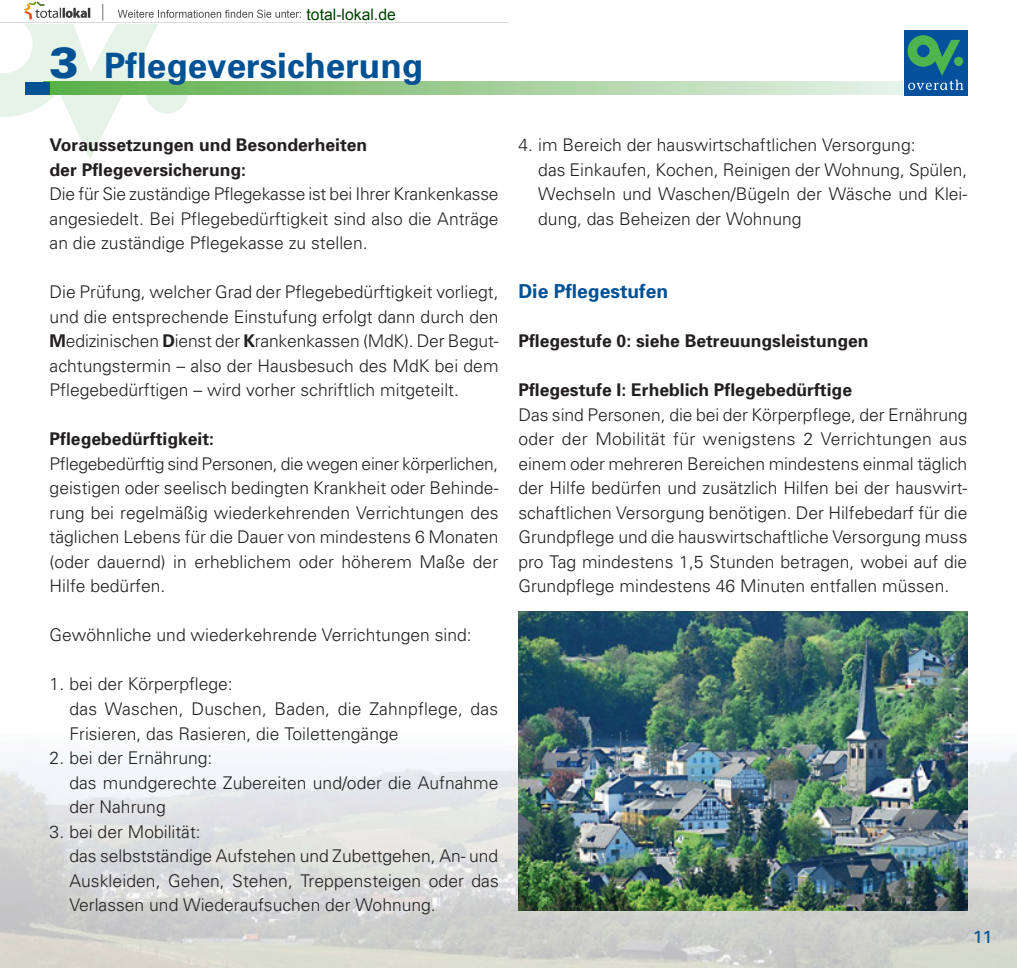
<style>
.page{position:relative;width:1017px;height:968px;background:#fff}
.page>*{position:absolute;margin:0;border:0;box-sizing:border-box;transform-origin:0 0}
.t1{font:700 35px "Univers";color:#015195}
.t2{font:700 19.25px "Univers";color:#015195}
.t3{font:300 17.5px/24.5px "Univers";color:#231f20;text-align:justify}
.t4{font:700 17.5px/24.5px "Univers";color:#231f20}
.t5{font:17.5px "Univers";color:#015195}
.t6{font:15.75px "Arial";color:#004000}
.s1{font-weight:900;font-size:43.75px}
.s2{font-weight:700}
</style>
<div class="page">
<img style="left:0;top:716px;width:1017px;height:251px">
<div style="left:146px;top:71px;width:42px;height:42px;background:#e6f3e7;border-radius:50%"></div>
<svg style="left:0;top:24px;width:174px;height:135px"></svg>
<svg style="left:50px;top:82px;width:852px;height:12px;background:#a0ce97"></svg>
<div style="left:25px;top:82px;width:25px;height:12px;background:#015195"></div>
<div style="left:904px;top:30px;width:63px;height:65px;background:#06519c"></div>
<svg style="left:908px;top:35px;width:55px;height:55px"></svg>
<img style="left:518px;top:611px;width:449px;height:299px">
<img style="left:0;top:1px;width:508px;height:22px">
<p class="t6" style="left:307px;top:4px;width:91px">total-lokal.de</p>
<h1 class="t1" style="left:50px;top:45px;width:375px"><span class="s1">3</span> Pflegeversicherung</h1>
<p class="t4" style="left:50px;top:133px;width:319px">Voraussetzungen und Besonderheiten der Pflegeversicherung:</p>
<p class="t3" style="left:50px;top:182px;width:450px">Die für Sie zuständige Pflegekasse ist bei Ihrer Krankenkasse angesiedelt. Bei Pflegebedürftigkeit sind also die Anträge an die zuständige Pflegekasse zu stellen.</p>
<p class="t3" style="left:50px;top:280px;width:450px">Die Prüfung, welcher Grad der Pflegebedürftigkeit vorliegt, und die entsprechende Einstufung erfolgt dann durch den <span class="s2">M</span>edizinischen <span class="s2">D</span>ienst der <span class="s2">K</span>rankenkassen (MdK). Der Begut&shy;achtungstermin – also der Hausbesuch des MdK bei dem Pflegebedürftigen – wird vorher schriftlich mitgeteilt.</p>
<p class="t4" style="left:50px;top:427px;width:166px">Pflegebedürftigkeit:</p>
<p class="t3" style="left:50px;top:451px;width:450px">Pflegebedürftig sind Personen, die wegen einer körperlichen, geistigen oder seelisch bedingten Krankheit oder Behinde&shy;rung bei regelmäßig wiederkehrenden Verrichtungen des täglichen Lebens für die Dauer von mindestens 6 Monaten (oder dauernd) in erheblichem oder höherem Maße der Hilfe bedürfen.</p>
<p class="t3" style="left:50px;top:623px;width:424px">Gewöhnliche und wiederkehrende Verrichtungen sind:</p>
<p class="t3" style="left:69px;top:672px;width:430px;text-align:left;text-indent:-20px">1. bei der Körperpflege:<br>das Waschen, Duschen, Baden, die Zahnpflege, das<br>Frisieren, das Rasieren, die Toilettengänge</p>
<p class="t3" style="left:69px;top:745px;width:431px;text-align:left;text-indent:-20px">2. bei der Ernährung:<br>das mundgerechte Zubereiten und/oder die Aufnahme der Nahrung</p>
<p class="t3" style="left:69px;top:819px;width:431px;text-align:left;text-indent:-20px">3. bei der Mobilität:<br>das selbstständige Aufstehen und Zubettgehen, An- und Auskleiden, Gehen, Stehen, Treppensteigen oder das Verlassen und Wiederaufsuchen der Wohnung.</p>
<p class="t3" style="left:538px;top:133px;width:431px;text-align:left;text-indent:-20px">4. im Bereich der hauswirtschaftlichen Versorgung:<br>das Einkaufen, Kochen, Reinigen der Wohnung, Spülen, Wechseln und Waschen/Bügeln der Wäsche und Klei&shy;dung, das Beheizen der Wohnung</p>
<p class="t2" style="left:518px;top:280px;width:151px">Die Pflegestufen</p>
<p class="t4" style="left:518px;top:329px;width:352px">Pflegestufe 0: siehe Betreuungsleistungen</p>
<p class="t4" style="left:518px;top:378px;width:335px">Pflegestufe I: Erheblich Pflegebedürftige</p>
<p class="t3" style="left:518px;top:402px;width:451px">Das sind Personen, die bei der Körperpflege, der Ernährung oder der Mobilität für wenigstens 2 Verrichtungen aus einem oder mehreren Bereichen mindestens einmal täglich der Hilfe bedürfen und zusätzlich Hilfen bei der hauswirt&shy;schaftlichen Versorgung benötigen. Der Hilfebedarf für die Grundpflege und die hauswirtschaftliche Versorgung muss pro Tag mindestens 1,5 Stunden betragen, wobei auf die Grundpflege mindestens 46 Minuten entfallen müssen.</p>
<p class="t5" style="left:973px;top:926px;width:9px">11</p>
</div>
